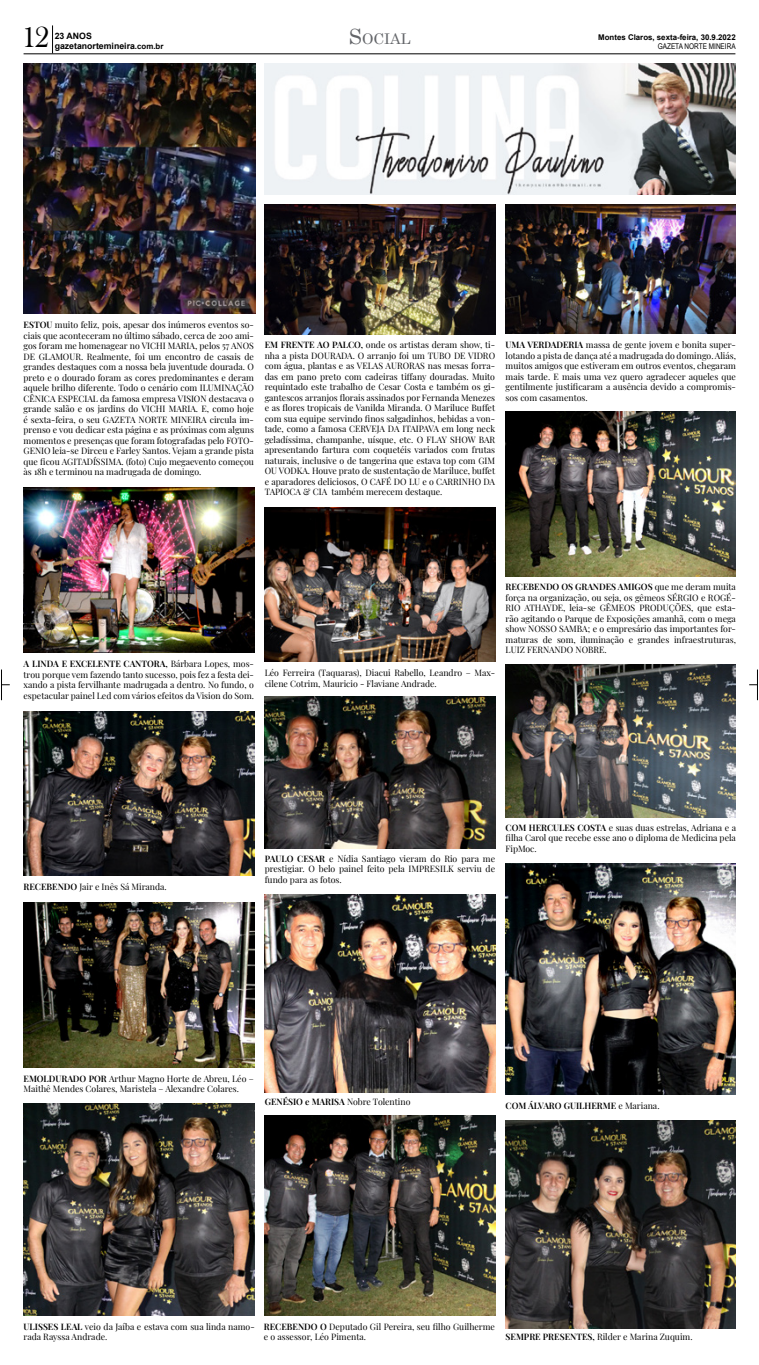
<style>
.page{position:relative;width:759px;height:1365px;background:#fff}
.page>*{position:absolute;margin:0;border:0;box-sizing:border-box;transform-origin:0 0}
.t1{font:29.75px "Bask Old Face";color:#000}
.t2{font:14.7px "Century";color:#636569}
.t3{font:8.75px/10.5px "Playfair Display";color:#000}
.t4{font:600 8.75px "Playfair Display";color:#000}
.t5{font:700 8.75px "Arial";color:#000}
.t6{font:700 7.88px "Arial";color:#000}
.t7{font:7.88px "Arial Narrow";color:#000}
.s1{font-size:21px}
.s2{font-weight:600}
.s3{font-weight:400}
</style>
<div class="page">
<hr style="left:1px;top:669px;width:1px;height:31px;background:#000">
<hr style="left:757px;top:669px;width:1px;height:31px;background:#000">
<hr style="left:24px;top:53px;width:711px;height:1px;background:#000">
<svg style="left:52px;top:25px;width:1px;height:28px"></svg>
<img style="left:264px;top:63px;width:472px;height:132px">
<img style="left:23px;top:64px;width:232px;height:249px">
<img style="left:265px;top:204px;width:230px;height:130px">
<img style="left:506px;top:204px;width:229px;height:130px">
<img style="left:24px;top:488px;width:230px;height:164px">
<img style="left:265px;top:507px;width:230px;height:154px">
<img style="left:506px;top:412px;width:229px;height:164px">
<img style="left:24px;top:711px;width:230px;height:164px">
<img style="left:265px;top:696px;width:230px;height:152px">
<img style="left:506px;top:664px;width:229px;height:153px">
<img style="left:24px;top:902px;width:230px;height:164px">
<img style="left:265px;top:894px;width:230px;height:197px">
<img style="left:506px;top:863px;width:229px;height:231px">
<img style="left:24px;top:1103px;width:230px;height:212px">
<img style="left:265px;top:1115px;width:230px;height:200px">
<img style="left:506px;top:1120px;width:229px;height:207px">
<h1 class="t1" style="left:22px;top:20px;width:28px">12</h1>
<p class="t5" style="left:55px;top:30px;width:39px">23 ANOS</p>
<p class="t5" style="left:55px;top:40px;width:82px">gazetanortemineira</p>
<p class="t6" style="left:135px;top:41px;width:30px">.com.br</p>
<h2 class="t2" style="left:349px;top:26px;width:63px"><span class="s1">S</span>OCIAL</h2>
<p class="t6" style="left:598px;top:32px;width:139px">Montes Claros, sexta-feira, 30.9.2022</p>
<p class="t7" style="left:658px;top:41px;width:79px">GAZETA NORTE MINEIRA</p>
<p class="t3" style="left:24px;top:319px;width:232px"><span class="s2">ESTOU</span> muito feliz, pois, apesar dos inúmeros eventos so-</p>
<p class="t3" style="left:24px;top:350px;width:232px;text-align:justify">DE GLAMOUR. Realmente, foi um encontro de casais de grandes destaques com a nossa bela juventude dourada O. preto oe dourado foram as cores predominantes e deram aquele brilho diferente. Todo o cenário com ILUMINAÇÃO CÊNICA ESPECIAL da famosa empresa VISION destacava o grande salão e os jardins do VICHI MARIA E. , como hoje</p>
<p class="t3" style="left:24px;top:424px;width:232px">prenso e vou dedicar esta página e as próximas com alguns</p>
<p class="t3" style="left:24px;top:329px;width:232px">ciais que aconteceram no último sábado, cerca de 200 ami-</p>
<p class="t3" style="left:24px;top:340px;width:232px">gos foram me homenagear no VICHI MARIA, pelos 57 ANOS</p>
<p class="t3" style="left:24px;top:413px;width:232px">é sexta-feira o, seu GAZETA NORTE MINEIRA circula im-</p>
<p class="t3" style="left:24px;top:445px;width:232px">GENIO leia-se Dirceu e Farley Santos. Vejam a grande pista</p>
<p class="t3" style="left:24px;top:434px;width:232px">momentos e presenças que foram fotografadas pelo FOTO-</p>
<p class="t3" style="left:24px;top:455px;width:232px">que ficou AGITADÍSSIMA (. foto) Cujo megaevento começou às 18 eh terminou na madrugada de domingo.</p>
<p class="t3" style="left:265px;top:339px;width:232px"><span class="s2">EM FRENTE AO PALCO,</span> onde os artistas deram show, ti-</p>
<p class="t3" style="left:265px;top:370px;width:232px">das em pano preto com cadeiras tiffany douradas. Muito</p>
<p class="t3" style="left:265px;top:349px;width:232px">nha a pista DOURADA O. arranjo foi um TUBO DE VIDRO</p>
<p class="t3" style="left:265px;top:360px;width:232px">com água, plantas e as VELAS AURORAS nas mesas forra-</p>
<p class="t3" style="left:265px;top:391px;width:232px">gantescos arranjos florais assinados por Fernanda Menezes</p>
<p class="t3" style="left:265px;top:381px;width:232px">requintado este trabalho de Cesar Costa e também os gi-</p>
<p class="t3" style="left:265px;top:402px;width:232px">e as flores tropicais de Vanilda Miranda O. Mariluce Buffet</p>
<p class="t3" style="left:265px;top:423px;width:232px">tade, como a famosa CERVEJA DA ITAIPAVA em long neck</p>
<p class="t3" style="left:265px;top:412px;width:232px">com sua equipe servindo finos salgadinhos, bebidas a von-</p>
<p class="t3" style="left:265px;top:433px;width:232px">geladíssima, champanhe, uísque, etc O. FLAY SHOW BAR</p>
<p class="t3" style="left:265px;top:444px;width:232px">apresentando fartura com coquetéis variados com frutas</p>
<p class="t3" style="left:265px;top:454px;width:232px">naturais, inclusive o de tangerina que estava top com GIM</p>
<p class="t3" style="left:265px;top:465px;width:232px">OU VODKA. Houve prato de sustentação de Mariluce, buffet</p>
<p class="t3" style="left:265px;top:475px;width:232px">e aparadores deliciosos O, CAFÉ DO LU oe CARRINHO DA</p>
<p class="t3" style="left:332px;top:486px;width:113px">também merecem destaque.</p>
<p class="t3" style="left:265px;top:486px;width:64px">TAPIOCA &amp; CIA</p>
<p class="t3" style="left:506px;top:339px;width:232px"><span class="s2">UMA VERDADERIA</span> massa de gente jovem e bonita super-</p>
<p class="t3" style="left:506px;top:360px;width:232px">muitos amigos que estiveram em outros eventos, chegaram mais tarde E. mais uma vez quero agradecer aqueles que</p>
<p class="t3" style="left:506px;top:391px;width:84px">sos com casamentos.</p>
<p class="t3" style="left:506px;top:349px;width:232px">lotando a pista de dança até a madrugada do domingo. Aliás,</p>
<p class="t3" style="left:506px;top:381px;width:232px">gentilmente justificaram a ausência devido a compromis-</p>
<p class="t4" style="left:24px;top:657px;width:232px">A LINDA E EXCELENTE CANTORA, <span class="s3">Bárbara Lopes, mos-</span></p>
<p class="t3" style="left:24px;top:689px;width:232px">espetacular painel Led com vários efeitos da Vision do Som.</p>
<p class="t3" style="left:24px;top:668px;width:232px">trou porque vem fazendo tanto sucesso, pois fez a festa dei-</p>
<p class="t3" style="left:24px;top:678px;width:232px">xando a pista fervilhante madrugada a dentro. No fundo o,</p>
<p class="t3" style="left:265px;top:666px;width:232px">Léo Ferreira (Taquaras ,) Diacui Rabello, Leandro – Max-</p>
<p class="t3" style="left:265px;top:677px;width:174px">cilene Cotrim, Mauricio - Flaviane Andrade.</p>
<p class="t4" style="left:506px;top:580px;width:232px">RECEBENDO OS GRANDES AMIGOS <span class="s3">que me deram muita</span></p>
<p class="t3" style="left:506px;top:612px;width:232px">rão agitando o Parque de Exposições amanhã, com o mega</p>
<p class="t3" style="left:506px;top:591px;width:232px">força na organização, ou seja, os gêmeos SÉRGIO e ROGÉ-</p>
<p class="t3" style="left:674px;top:633px;width:63px">infraestruturas,</p>
<p class="t3" style="left:600px;top:602px;width:37px">GÊMEOS</p>
<p class="t3" style="left:639px;top:602px;width:56px">PRODUÇÕES,</p>
<p class="t3" style="left:506px;top:602px;width:92px">RIO ATHAYDE, leia-se</p>
<p class="t3" style="left:716px;top:602px;width:22px">esta-</p>
<p class="t3" style="left:697px;top:602px;width:16px">que</p>
<p class="t3" style="left:506px;top:623px;width:232px">show NOSSO SAMBA oe; empresário das importantes for-</p>
<p class="t3" style="left:506px;top:644px;width:103px">LUIZ FERNANDO NOBRE.</p>
<p class="t3" style="left:543px;top:633px;width:11px">de</p>
<p class="t3" style="left:580px;top:633px;width:45px">iluminação</p>
<p class="t3" style="left:638px;top:633px;width:33px">grandes</p>
<p class="t3" style="left:506px;top:633px;width:34px">maturas</p>
<p class="t3" style="left:557px;top:633px;width:20px">som,</p>
<p class="t3" style="left:629px;top:633px;width:6px">e</p>
<p class="t3" style="left:24px;top:880px;width:145px"><span class="s2">RECEBENDO</span> Jair e Inês Sá Miranda.</p>
<p class="t3" style="left:338px;top:852px;width:91px">Nídia Santiago vieram</p>
<p class="t3" style="left:431px;top:852px;width:11px">do</p>
<p class="t3" style="left:444px;top:852px;width:15px">Rio</p>
<p class="t3" style="left:265px;top:852px;width:232px"><span class="s2">PAULO CESAR</span> e<br>prestigiar O. belo painel feito pela IMPRESILK serviu de fundo para as fotos.</p>
<p class="t3" style="left:461px;top:852px;width:35px">para me</p>
<p class="t3" style="left:506px;top:821px;width:232px;text-align:justify"><span class="s2">COM HERCULES COSTA</span> e suas duas estrelas, Adriana ae filha Carol que recebe esse ano o diploma de Medicina pela FipMoc.</p>
<p class="t3" style="left:24px;top:1072px;width:232px"><span class="s2">EMOLDURADO POR</span> Arthur Magno Horte de Abreu, Léo –<br>Maithê Mendes Colares, Maristela – Alexandre Colares.</p>
<p class="t4" style="left:265px;top:1094px;width:147px">GENÉSIO e MARISA <span class="s3">Nobre Tolentino</span></p>
<p class="t4" style="left:506px;top:1098px;width:155px">COM ÁLVARO GUILHERME <span class="s3">e Mariana.</span></p>
<p class="t3" style="left:24px;top:1320px;width:233px"><span class="s2">ULISSES LEAL</span> veio da Jaíba e estava com sua linda namo-</p>
<p class="t3" style="left:264px;top:1320px;width:233px"><span class="s2">RECEBENDO O</span> Deputado Gil Pereira, seu filho Guilherme</p>
<p class="t3" style="left:264px;top:1330px;width:104px">oe assessor, Léo Pimenta.</p>
<p class="t3" style="left:24px;top:1330px;width:85px">rada Rayssa Andrade.</p>
<p class="t3" style="left:506px;top:1330px;width:188px"><span class="s2">SEMPRE PRESENTES,</span> Rilder e Marina Zuquim.</p>
</div>
